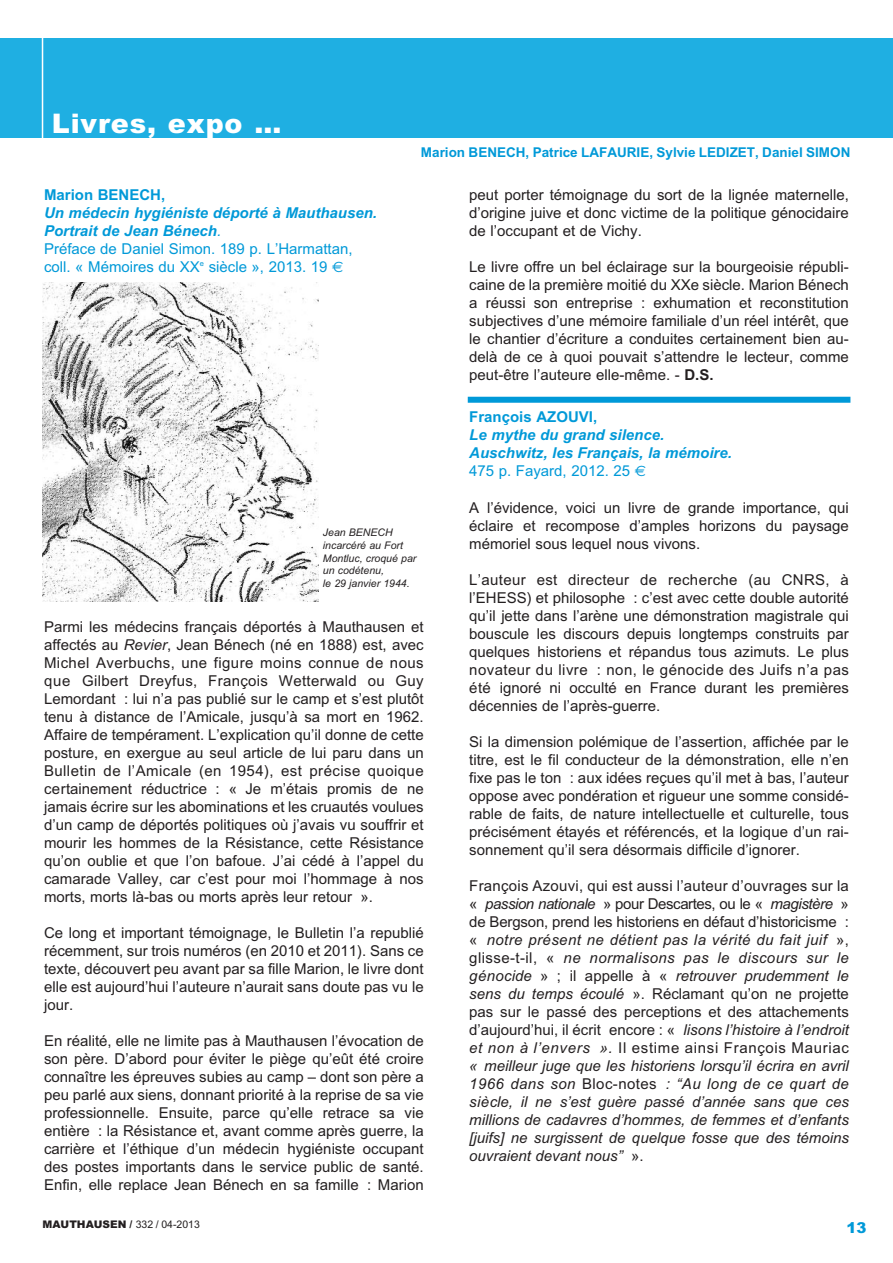
<style>
.page{position:relative;width:893px;height:1263px;background:#fff}
.page>*{position:absolute;margin:0;border:0;box-sizing:border-box;transform-origin:0 0}
.t1{font:900 27px "Arial";letter-spacing:.035em;color:#fff}
.t2{font:15px/18px "Arial MT TT";color:#231f20;text-align:justify}
.t3{font:italic 15px/18px "Arial";color:#231f20;text-align:justify}
.t4{font:italic 700 15px/18px "Arial";color:#0099d8}
.t5{font:15px/18px "Arial MT TT";color:#0099d8}
.t6{font:italic 15px "Arial";letter-spacing:-.03em;color:#231f20}
.t7{font:700 15px "Arial";color:#0099d8}
.t8{font:900 15px "Arial";color:#0099d8}
.t9{font:700 13.5px "Arial";color:#0099d8}
.t10{font:italic 10.5px/12.6px "Arial";color:#231f20}
.t11{font:900 10.5px "Arial";color:#231f20}
.s1{font-weight:400}
.s2{font-family:"Euro Sans"}
.s3{font-family:"Arial";font-weight:700}
.s4{font-family:"Arial";font-style:italic}
.s5{font-family:"Arial MT TT";font-style:normal}
.s6{font-family:"Arial MT TT";font-weight:400}
</style>
<div class="page">
<div style="left:0;top:38px;width:893px;height:100px;background:#1fafe2"></div>
<hr style="left:42px;top:35px;width:1px;height:110px;background:#fff">
<img style="left:43px;top:282px;width:276px;height:319px">
<div style="left:468px;top:397px;width:382px;height:6px;background:#0099d8"></div>
<h1 class="t1" style="left:52px;top:108px;width:231px">Livres, expo …</h1>
<p class="t7" style="left:44px;top:186px;width:123px">Marion BENECH,</p>
<p class="t4" style="left:44px;top:203px;width:334px">Un médecin hygiéniste déporté à Mauthausen.<br>Portrait de Jean Bénech<span class="s1">.</span></p>
<p class="t5" style="left:44px;top:239px;width:310px">Préface de Daniel Simon. 189 p. L’Harmattan, coll. « Mémoires du XX<sup>e</sup> siècle », 2013. 19 <span class="s2">€</span></p>
<p class="t9" style="left:421px;top:144px;width:431px">Marion BENECH, Patrice LAFAURIE, Sylvie LEDIZET, Daniel SIMON</p>
<p class="t2" style="left:469px;top:185px;width:381px">peut porter témoignage du sort de la lignée maternelle, d’origine juive et donc victime de la politique génocidaire de l’occupant et de Vichy.</p>
<p class="t2" style="left:469px;top:257px;width:381px">Le livre offre un bel éclairage sur la bourgeoisie républi&shy;caine de la première moitié du XXe siècle. Marion Bénech a réussi son entreprise : exhumation et reconstitution subjectives d’une mémoire familiale d’un réel intérêt, que le chantier d’écriture a conduites certainement bien au&shy;delà de ce à quoi pouvait s’attendre le lecteur, comme peut-être l’auteure elle-même. - <span class="s3">D.S.</span></p>
<p class="t10" style="left:323px;top:526px;width:95px">Jean BENECH incarcéré au Fort<br>Montluc, croqué par un codétenu,<br>le 29 janvier 1944.</p>
<p class="t2" style="left:44px;top:618px;width:381px">Parmi les médecins français déportés à Mauthausen et affectés au <span class="s4">Revier</span>, Jean Bénech (né en 1888) est, avec Michel Averbuchs, une figure moins connue de nous que Gilbert Dreyfus, François Wetterwald ou Guy Lemordant : lui n’a pas publié sur le camp et s’est plutôt tenu à distance de l’Amicale, jusqu’à sa mort en 1962.<br>Affaire de tempérament. L’explication qu’il donne de cette posture, en exergue au seul article de lui paru dans un Bulletin de l’Amicale (en 1954), est précise quoique certainement réductrice : « Je m’étais promis de ne jamais écrire sur les abominations et les cruautés voulues d’un camp de déportés politiques où j’avais vu souffrir et mourir les hommes de la Résistance, cette Résistance qu’on oublie et que l’on bafoue. J’ai cédé à l’appel du camarade Valley, car c’est pour moi l’hommage à nos morts, morts là-bas ou morts après leur retour ».</p>
<p class="t2" style="left:44px;top:924px;width:381px">Ce long et important témoignage, le Bulletin l’a republié récemment, sur trois numéros (en 2010 et 2011). Sans ce texte, découvert peu avant par sa fille Marion, le livre dont elle est aujourd’hui l’auteure n’aurait sans doute pas vu le jour.</p>
<p class="t2" style="left:44px;top:1032px;width:381px">En réalité, elle ne limite pas à Mauthausen l’évocation de son père. D’abord pour éviter le piège qu’eût été croire connaître les épreuves subies au camp – dont son père a peu parlé aux siens, donnant priorité à la reprise de sa vie professionnelle. Ensuite, parce qu’elle retrace sa vie entière : la Résistance et, avant comme après guerre, la carrière et l’éthique d’un médecin hygiéniste occupant des postes importants dans le service public de santé.<br>Enfin, elle replace Jean Bénech en sa famille : Marion</p>
<p class="t7" style="left:469px;top:408px;width:129px">François AZOUVI,</p>
<p class="t4" style="left:469px;top:426px;width:264px">Le mythe du grand silence.<br>Auschwitz, les Français, la mémoire.</p>
<p class="t5" style="left:469px;top:462px;width:178px">475 p. Fayard, 2012. 25 <span class="s2">€</span></p>
<p class="t2" style="left:469px;top:499px;width:381px">A l’évidence, voici un livre de grande importance, qui éclaire et recompose d’amples horizons du paysage mémoriel sous lequel nous vivons.</p>
<p class="t2" style="left:469px;top:571px;width:381px">L’auteur est directeur de recherche (au CNRS, à l’EHESS) et philosophe : c’est avec cette double autorité qu’il jette dans l’arène une démonstration magistrale qui bouscule les discours depuis longtemps construits par quelques historiens et répandus tous azimuts. Le plus novateur du livre : non, le génocide des Juifs n’a pas été ignoré ni occulté en France durant les premières décennies de l’après-guerre.</p>
<p class="t2" style="left:469px;top:733px;width:381px">Si la dimension polémique de l’assertion, affichée par le titre, est le fil conducteur de la démonstration, elle n’en fixe pas le ton : aux idées reçues qu’il met à bas, l’auteur oppose avec pondération et rigueur une somme considé&shy;rable de faits, de nature intellectuelle et culturelle, tous précisément étayés et référencés, et la logique d’un rai&shy;sonnement qu’il sera désormais difficile d’ignorer.</p>
<p class="t2" style="left:469px;top:877px;width:381px">François Azouvi, qui est aussi l’auteur d’ouvrages sur la</p>
<p class="t6" style="left:469px;top:895px;width:381px"><span class="s5">«</span> passion nationale <span class="s5">» pour Descartes, ou le «</span> magistère <span class="s5">»</span></p>
<p class="t2" style="left:469px;top:913px;width:381px">de Bergson, prend les historiens en défaut d’historicisme :</p>
<p class="t3" style="left:469px;top:931px;width:381px"><span class="s5">«</span> notre présent ne détient pas la vérité du fait juif <span class="s5">», glisse-t-il, «</span> ne normalisons pas le discours sur le génocide <span class="s5">» ; il appelle à «</span> retrouver prudemment le</p>
<p class="t2" style="left:469px;top:985px;width:381px"><span class="s4">sens du temps écoulé</span> ». Réclamant qu’on ne projette pas sur le passé des perceptions et des attachements d’aujourd’hui, il écrit encore : « <span class="s4">lisons l’histoire à l’endroit et non à l’envers ».</span> Il estime ainsi François Mauriac</p>
<p class="t3" style="left:469px;top:1057px;width:381px">« meilleur juge que les historiens lorsqu’il écrira en avril 1966 dans son <span class="s5">Bloc-notes</span> : “Au long de ce quart de siècle, il ne s’est guère passé d’année sans que ces millions de cadavres d’hommes, de femmes et d’enfants [juifs] ne surgissent de quelque fosse que des témoins ouvraient devant nous” <span class="s5">».</span></p>
<p class="t11" style="left:43px;top:1218px;width:159px">MAUTHAUSEN / <span class="s6">332 / 04-2013</span></p>
<p class="t8" style="left:846px;top:1219px;width:22px">13</p>
</div>
